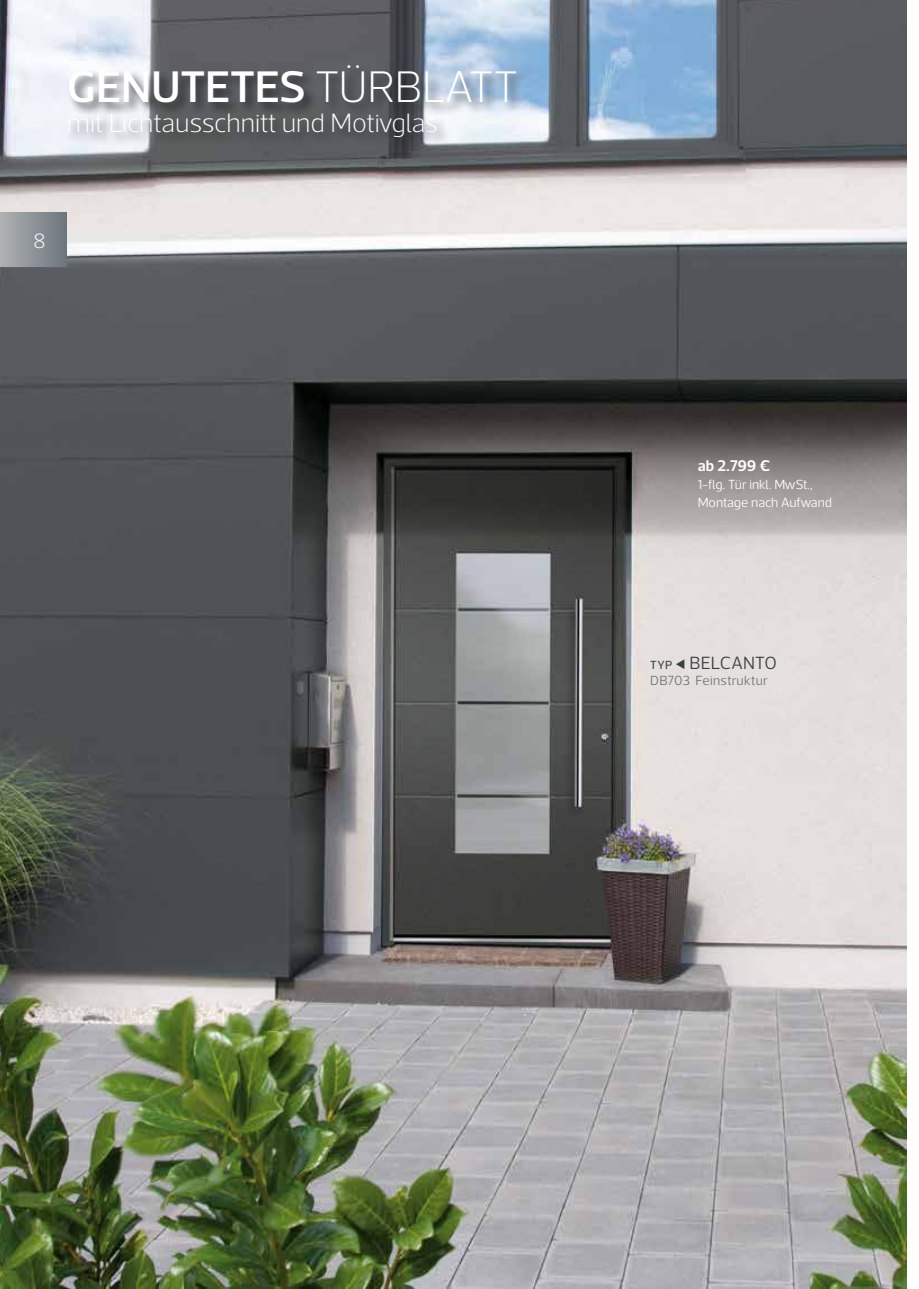
<style>
.page{position:relative;width:919px;height:1289px;background:#fff}
.page>*{position:absolute;margin:0;border:0;box-sizing:border-box;transform-origin:0 0}
.t1{font:500 45px "Acto";letter-spacing:-.005em;color:#fff}
.t2{font:200 27px "Acto";letter-spacing:-.005em;color:#fff}
.t3{font:200 21px "Acto";color:#fff}
.t4{font:300 18px "Acto";letter-spacing:.01em;color:#394045}
.t5{font:600 15.75px "Acto";color:#fff}
.t6{font:300 13.5px/18px "Acto";letter-spacing:-.005em;color:#fff}
.t7{font:300 13.5px "Acto";letter-spacing:.025em;color:#6a747a}
.s1{font-weight:200}
.s2{font-weight:400;font-size:12px}
</style>
<div class="page">
<img style="left:0;top:0;width:906px;height:1288px">
<div style="left:0;top:213px;width:67px;height:54px;background:linear-gradient(to right,#b0b1b2,#6c767c)"></div>
<div style="left:66px;top:63px;width:464px;height:88px;background:#181716;opacity:.7"></div>
<svg style="left:676px;top:659px;width:8px;height:10px"></svg>
<h1 class="t1" style="left:67px;top:60px;width:452px">GENUTETES <span class="s1">TÜRBLATT</span></h1>
<h2 class="t2" style="left:67px;top:107px;width:373px">mit Lichtausschnitt und Motivglas</h2>
<h3 class="t3" style="left:33px;top:229px;width:14px">8</h3>
<p class="t5" style="left:697px;top:456px;width:73px">ab 2.799 €</p>
<p class="t6" style="left:697px;top:475px;width:136px">1-flg. Tür inkl. MwSt.,<br>Montage nach Aufwand</p>
<h3 class="t4" style="left:650px;top:652px;width:128px"><span class="s2">TYP</span> BELCANTO</h3>
<p class="t7" style="left:650px;top:672px;width:119px">DB703 Feinstruktur</p>
</div>
